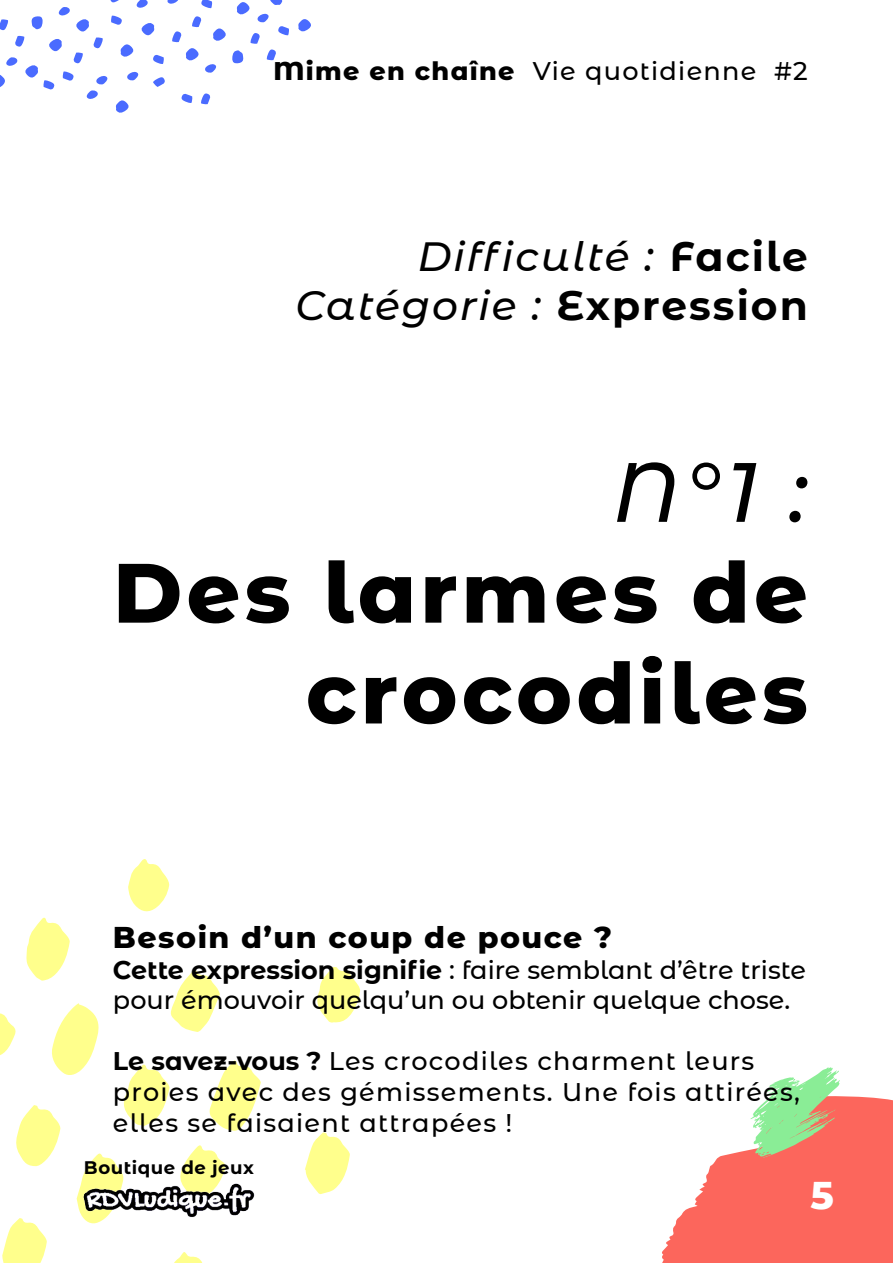
<style>
.page{position:relative;width:893px;height:1263px;background:#fff}
.page>*{position:absolute;margin:0;border:0;box-sizing:border-box;transform-origin:0 0}
.t1{font:800 84px/100.8px "Montserrat Alternates";letter-spacing:.05em;color:#000;text-align:right}
.t2{font:italic 500 84px "Montserrat Alternates";color:#000}
.t3{font:italic 500 40.8px/48.9px "Montserrat Alternates";letter-spacing:.05em;color:#000;text-align:right}
.t4{font:800 38.55px "Montserrat Alternates";color:#fff}
.t5{font:800 30px "Montserrat Alternates";letter-spacing:.05em;color:#000}
.t6{font:500 25.5px/30.6px "Montserrat Alternates";letter-spacing:.05em;color:#000}
.t7{font:500 25.5px/30.6px "Montserrat Alternates";color:#000}
.t8{font:700 18.15px "Montserrat Alternates";letter-spacing:.03em;color:#000}
.s1{font-weight:800}
.s2{font-weight:700;font-style:normal}
.s3{font-weight:700}
</style>
<div class="page">
<svg style="left:662px;top:1067px;width:231px;height:196px"></svg>
<svg style="left:209px;top:1060px;width:52px;height:71px"></svg>
<svg style="left:52px;top:1003px;width:47px;height:72px"></svg>
<svg style="left:83px;top:1153px;width:40px;height:71px"></svg>
<svg style="left:170px;top:970px;width:50px;height:62px"></svg>
<svg style="left:2px;top:1218px;width:45px;height:45px"></svg>
<svg style="left:26px;top:917px;width:44px;height:64px"></svg>
<svg style="left:305px;top:1132px;width:45px;height:62px"></svg>
<svg style="left:123px;top:1064px;width:47px;height:62px"></svg>
<svg style="left:16px;top:1105px;width:45px;height:61px"></svg>
<svg style="left:317px;top:967px;width:43px;height:56px"></svg>
<svg style="left:174px;top:1252px;width:29px;height:11px"></svg>
<svg style="left:180px;top:1145px;width:46px;height:30px"></svg>
<svg style="left:128px;top:859px;width:41px;height:53px"></svg>
<svg style="left:0;top:1013px;width:16px;height:42px"></svg>
<svg style="left:298px;top:19px;width:13px;height:13px"></svg>
<svg style="left:0;top:0;width:289px;height:113px"></svg>
<img style="left:28px;top:1175px;width:283px;height:46px">
<p class="t6" style="left:274px;top:55px;width:536px"><span class="s1">Mime en chaîne</span> Vie quotidienne #2</p>
<h2 class="t3" style="left:295px;top:231px;width:514px">Difficulté : <span class="s2">Facile<br></span>Catégorie : <span class="s2">Expression</span></h2>
<h1 class="t2" style="left:613px;top:433px;width:197px">N°1 :</h1>
<h1 class="t1" style="left:113px;top:538px;width:696px">Des larmes de crocodiles</h1>
<p class="t5" style="left:113px;top:915px;width:501px">Besoin d’un coup de pouce ?</p>
<p class="t7" style="left:113px;top:953px;width:695px"><span class="s3">Cette expression signifie</span> : faire semblant d’être triste pour émouvoir quelqu’un ou obtenir quelque chose.</p>
<p class="t6" style="left:113px;top:1045px;width:688px"><span class="s3">Le savez-vous ?</span> Les crocodiles charment leurs proies avec des gémissements. Une fois attirées, elles se faisaient attrapées !</p>
<p class="t8" style="left:84px;top:1154px;width:171px">Boutique de jeux</p>
<h3 class="t4" style="left:810px;top:1167px;width:25px">5</h3>
</div>
